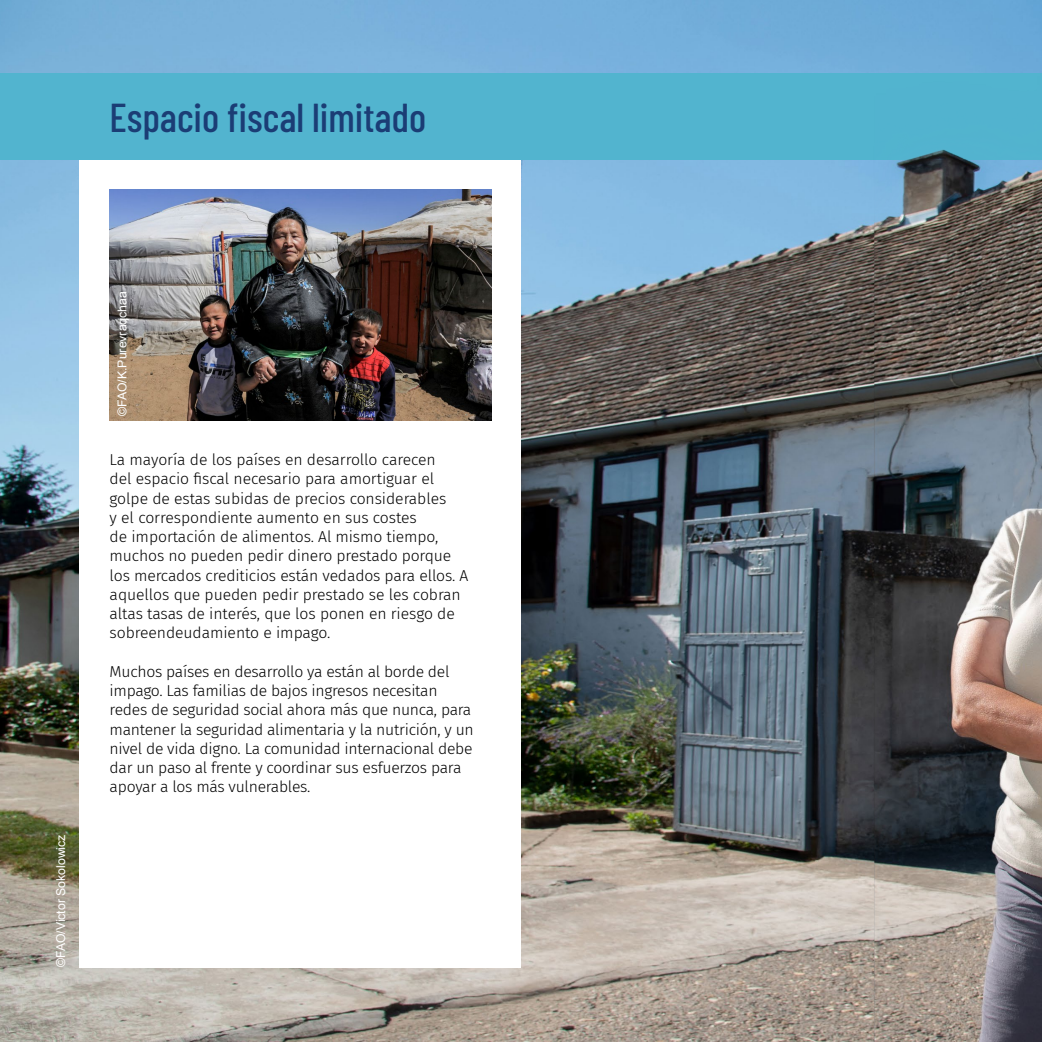
<style>
.page{position:relative;width:1042px;height:1042px;background:#fff}
.page>*{position:absolute;margin:0;border:0;box-sizing:border-box;transform-origin:0 0}
.t1{font:500 40.25px "Barlow Condensed";color:#1b3d75}
.t2{font:300 15.75px/19.2px "Fira Sans";letter-spacing:-.015em;color:#000}
.t3{font:12.25px "Arial";color:#fff}
</style>
<div class="page">
<img style="left:0;top:0;width:874px;height:1042px">
<div style="left:80px;top:86px;width:441px;height:881px;background:#fff"></div>
<img style="left:110px;top:190px;width:381px;height:230px">
<div style="left:0;top:73px;width:1042px;height:87px;background:#52b4cf"></div>
<img style="left:874px;top:0;width:168px;height:1042px">
<h1 class="t1" style="left:110px;top:89px;width:318px">Espacio fiscal limitado</h1>
<p class="t3" style="left:53px;top:967px;width:134px;rotate:-90deg">©FAO/Victor Sokolowicz</p>
<p class="t3" style="left:114px;top:416px;width:126px;rotate:-90deg">©FAO/K.Purevraqchaa</p>
<p class="t2" style="left:110px;top:450px;width:360px">La mayoría de los países en desarrollo carecen<br>del espacio fiscal necesario para amortiguar el golpe de estas subidas de precios considerables<br>y el correspondiente aumento en sus costes<br>de importación de alimentos. Al mismo tiempo, muchos no pueden pedir dinero prestado porque los mercados crediticios están vedados para ellos. A aquellos que pueden pedir prestado se les cobran altas tasas de interés, que los ponen en riesgo de sobreendeudamiento e impago.</p>
<p class="t2" style="left:110px;top:661px;width:365px">Muchos países en desarrollo ya están al borde del impago. Las familias de bajos ingresos necesitan redes de seguridad social ahora más que nunca, para mantener la seguridad alimentaria y la nutrición, y un nivel de vida digno. La comunidad internacional debe dar un paso al frente y coordinar sus esfuerzos para apoyar a los más vulnerables.</p>
</div>
